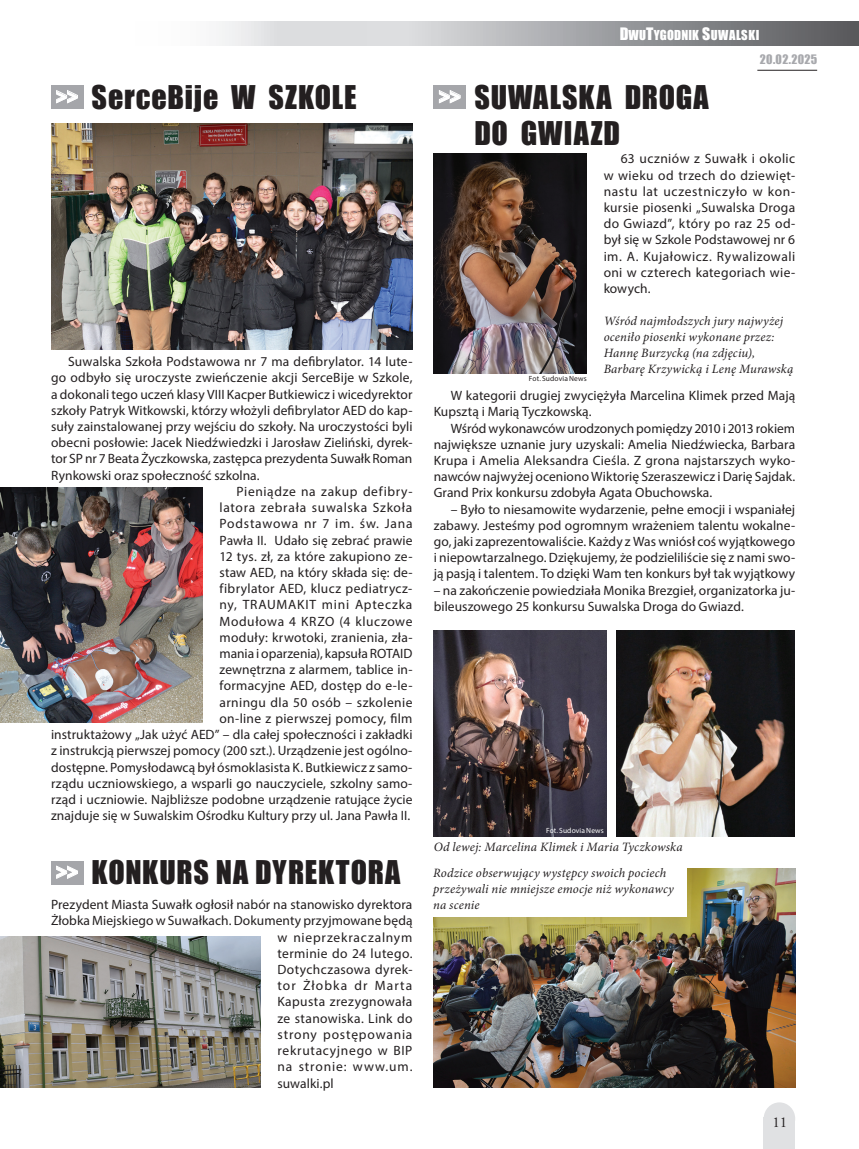
<style>
.page{position:relative;width:859px;height:1149px;background:#fff}
.page>*{position:absolute;margin:0;border:0;box-sizing:border-box;transform-origin:0 0}
.t1{font:30px/36px "Impact";letter-spacing:.03em;color:#231f20}
.t2{font:24.45px "Impact";color:#fff;scale:.87 1}
.t3{font:15px "Adobe Garamond Pro";color:#231f20}
.t4{font:13.5px/16.2px "Myriad Pro";letter-spacing:.01em;color:#231f20;text-align:justify}
.t5{font:13.5px "Myriad Pro";letter-spacing:.03em;color:#231f20}
.t6{font:13.5px "Myriad Pro";letter-spacing:.05em;color:#231f20}
.t7{font:13.5px "Myriad Pro";letter-spacing:.055em;color:#231f20}
.t8{font:13.5px "Myriad Pro";letter-spacing:.06em;color:#231f20}
.t9{font:13.5px "Myriad Pro";letter-spacing:.045em;color:#231f20}
.t10{font:13.5px "Myriad Pro";letter-spacing:.065em;color:#231f20}
.t11{font:13.5px "Myriad Pro";letter-spacing:.085em;color:#231f20}
.t12{font:italic 12.75px/15.9px "Minion Pro";letter-spacing:.01em;color:#231f20}
.t13{font:12.6px "Impact";letter-spacing:.015em;color:#fff}
.t14{font:12px "Impact";letter-spacing:.03em;color:#a8a9ad}
.t15{font:7.5px "Myriad Pro";letter-spacing:.015em;color:#231f20}
.t16{font:7.5px "Myriad Pro";letter-spacing:.015em;color:#fff}
.s1{font-size:15.75px}
</style>
<div class="page">
<svg style="left:219px;top:21px;width:640px;height:25px;background:#acadb0"></svg>
<hr style="left:757px;top:70px;width:60px;height:1px;background:#231f20">
<div style="left:764px;top:1101px;width:31px;height:33px;background:#e0e1e3;border-radius:50%"></div>
<div style="left:764px;top:1117px;width:31px;height:31px;background:#e0e1e3"></div>
<div style="left:434px;top:85px;width:32px;height:24px;background:#a5a6aa"></div>
<svg style="left:439px;top:90px;width:21px;height:13px"></svg>
<img style="left:617px;top:630px;width:177px;height:206px">
<img style="left:434px;top:153px;width:153px;height:220px">
<img style="left:434px;top:630px;width:173px;height:206px">
<img style="left:434px;top:868px;width:361px;height:218px">
<div style="left:433px;top:867px;width:254px;height:49px;background:#fff"></div>
<div style="left:51px;top:85px;width:32px;height:24px;background:#a5a6aa"></div>
<svg style="left:56px;top:90px;width:22px;height:13px"></svg>
<img style="left:51px;top:123px;width:362px;height:227px">
<img style="left:0;top:487px;width:203px;height:235px">
<div style="left:51px;top:860px;width:32px;height:24px;background:#a5a6aa"></div>
<svg style="left:56px;top:865px;width:22px;height:13px"></svg>
<img style="left:0;top:936px;width:260px;height:150px">
<h2 class="t2" style="left:56px;top:78px;width:27px">&gt;&gt;</h2>
<h1 class="t1" style="left:92px;top:78px;width:267px">SERCEBIJE W SZKOLE</h1>
<p class="t4" style="left:68px;top:353px;width:346px">Suwalska Szkoła Podstawowa nr 7 ma defibrylator. 14 lute-</p>
<p class="t4" style="left:51px;top:369px;width:363px">go odbyło się uroczyste zwieńczenie akcji SerceBije w Szkole,</p>
<p class="t4" style="left:51px;top:385px;width:363px">a dokonali tego uczeń klasy VIII Kacper Butkiewicz i wicedyrektor</p>
<p class="t4" style="left:51px;top:402px;width:363px">szkoły Patryk Witkowski, którzy włożyli defibrylator AED do kap-</p>
<p class="t4" style="left:51px;top:418px;width:363px">suły zainstalowanej przy wejściu do szkoły. Na uroczystości byli</p>
<p class="t4" style="left:51px;top:434px;width:363px">obecni posłowie: Jacek Niedźwiedzki i Jarosław Zieliński, dyrek-</p>
<p class="t4" style="left:51px;top:450px;width:363px">tor SP nr 7 Beata Życzkowska, zastępca prezydenta Suwałk Roman</p>
<p class="t4" style="left:51px;top:466px;width:210px">Rynkowski oraz społeczność szkolna.</p>
<p class="t6" style="left:237px;top:483px;width:177px">Pieniądze na zakup defibry-</p>
<p class="t6" style="left:220px;top:499px;width:194px">latora zebrała suwalska Szkoła</p>
<p class="t6" style="left:220px;top:515px;width:194px">Podstawowa nr 7 im. św. Jana</p>
<p class="t4" style="left:220px;top:531px;width:194px">Pawła II. Udało się zebrać prawie</p>
<p class="t4" style="left:220px;top:547px;width:194px">12 tys. zł, za które zakupiono ze-</p>
<p class="t4" style="left:220px;top:564px;width:194px">staw AED, na który składa się: de-</p>
<p class="t4" style="left:220px;top:580px;width:194px">fibrylator AED, klucz pediatrycz-</p>
<p class="t7" style="left:220px;top:596px;width:194px">ny, TRAUMAKIT mini Apteczka</p>
<p class="t9" style="left:220px;top:612px;width:194px">Modułowa 4 KRZO (4 kluczowe</p>
<p class="t4" style="left:220px;top:628px;width:194px">moduły: krwotoki, zranienia, zła-</p>
<p class="t4" style="left:220px;top:645px;width:194px">mania i oparzenia), kapsuła ROTAID</p>
<p class="t4" style="left:220px;top:661px;width:194px">zewnętrzna z alarmem, tablice in-</p>
<p class="t4" style="left:220px;top:677px;width:194px">formacyjne AED, dostęp do e-le-</p>
<p class="t5" style="left:220px;top:693px;width:194px">arningu dla 50 osób – szkolenie</p>
<p class="t4" style="left:220px;top:709px;width:194px">on-line z pierwszej pomocy, film</p>
<p class="t4" style="left:51px;top:726px;width:363px">instruktażowy „Jak użyć AED” – dla całej społeczności i zakładki</p>
<p class="t4" style="left:51px;top:742px;width:363px">z instrukcją pierwszej pomocy (200 szt.). Urządzenie jest ogólno-</p>
<p class="t4" style="left:51px;top:758px;width:363px">dostępne. Pomysłodawcą był ósmoklasista K. Butkiewicz z samo-</p>
<p class="t4" style="left:51px;top:774px;width:363px">rządu uczniowskiego, a wsparli go nauczyciele, szkolny samo-</p>
<p class="t4" style="left:51px;top:790px;width:363px">rząd i uczniowie. Najbliższe podobne urządzenie ratujące życie</p>
<p class="t4" style="left:51px;top:807px;width:361px">znajduje się w Suwalskim Ośrodku Kultury przy ul. Jana Pawła II.</p>
<h1 class="t1" style="left:92px;top:853px;width:310px">KONKURS NA DYREKTORA</h1>
<p class="t4" style="left:51px;top:896px;width:363px">Prezydent Miasta Suwałk ogłosił nabór na stanowisko dyrektora</p>
<p class="t4" style="left:51px;top:912px;width:363px">Żłobka Miejskiego w Suwałkach. Dokumenty przyjmowane będą</p>
<p class="t8" style="left:277px;top:928px;width:136px">w nieprzekraczalnym</p>
<p class="t5" style="left:277px;top:944px;width:137px">terminie do 24 lutego.</p>
<p class="t5" style="left:277px;top:960px;width:136px">Dotychczasowa dyrek-</p>
<p class="t11" style="left:277px;top:977px;width:136px">tor Żłobka dr Marta</p>
<p class="t5" style="left:277px;top:993px;width:136px">Kapusta zrezygnowała</p>
<p class="t4" style="left:277px;top:1009px;width:137px">ze stanowiska. Link do</p>
<p class="t8" style="left:277px;top:1025px;width:137px">strony postępowania</p>
<p class="t7" style="left:277px;top:1041px;width:137px">rekrutacyjnego w BIP</p>
<p class="t10" style="left:277px;top:1058px;width:136px">na stronie: www.um.</p>
<p class="t4" style="left:277px;top:1074px;width:58px">suwalki.pl</p>
<h2 class="t2" style="left:56px;top:853px;width:27px">&gt;&gt;</h2>
<p class="t13" style="left:620px;top:26px;width:141px"><span class="s1">D</span>WU<span class="s1">T</span>YGODNIK <span class="s1">S</span>UWALSKI</p>
<h2 class="t2" style="left:439px;top:78px;width:27px">&gt;&gt;</h2>
<h1 class="t1" style="left:474px;top:78px;width:236px">SUWALSKA DROGA<br>DO GWIAZD</h1>
<p class="t14" style="left:760px;top:50px;width:59px">20.02.2025</p>
<p class="t15" style="left:529px;top:373px;width:59px">Fot. Sudovia News</p>
<p class="t4" style="left:604px;top:150px;width:193px;text-indent:17px">63 uczniów z Suwałk i okolic w wieku od trzech do dziewięt&shy;nastu lat uczestniczyło w kon&shy;kursie piosenki „Suwalska Droga do Gwiazd”, który po raz 25 od&shy;był się w Szkole Podstawowej nr 6 im. A. Kujałowicz. Rywalizowali oni w czterech kategoriach wie&shy;kowych.</p>
<p class="t12" style="left:604px;top:313px;width:191px">Wśród najmłodszych jury najwyżej oceniło piosenki wykonane przez:<br>Hannę Burzycką (na zdjęciu), Barbarę Krzywicką i Lenę Murawską</p>
<p class="t4" style="left:434px;top:387px;width:363px;text-indent:17px">W kategorii drugiej zwyciężyła Marcelina Klimek przed Mają<br>Kupsztą i Marią Tyczkowską.</p>
<p class="t4" style="left:434px;top:419px;width:363px;text-indent:17px">Wśród wykonawców urodzonych pomiędzy 2010 i 2013 rokiem największe uznanie jury uzyskali: Amelia Niedźwiecka, Barbara Krupa i Amelia Aleksandra Cieśla. Z grona najstarszych wyko&shy;nawców najwyżej oceniono Wiktorię Szeraszewicz i Darię Sajdak.<br>Grand Prix konkursu zdobyła Agata Obuchowska.</p>
<p class="t4" style="left:434px;top:500px;width:363px;text-indent:17px">– Było to niesamowite wydarzenie, pełne emocji i wspaniałej zabawy. Jesteśmy pod ogromnym wrażeniem talentu wokalne&shy;go, jaki zaprezentowaliście. Każdy z Was wniósł coś wyjątkowego i niepowtarzalnego. Dziękujemy, że podzieliliście się z nami swo&shy;ją pasją i talentem. To dzięki Wam ten konkurs był tak wyjątkowy</p>
<p class="t4" style="left:434px;top:581px;width:363px">– na zakończenie powiedziała Monika Brezgieł, organizatorka ju&shy;bileuszowego 25 konkursu Suwalska Droga do Gwiazd.</p>
<p class="t16" style="left:546px;top:825px;width:59px">Fot. Sudovia News</p>
<p class="t12" style="left:433px;top:833px;width:251px;line-height:26.4px">Od lewej: Marcelina Klimek i Maria Tyczkowska<br>Rodzice obserwujący występcy swoich pociech</p>
<p class="t12" style="left:433px;top:881px;width:242px">przeżywali nie mniejsze emocje niż wykonawcy na scenie</p>
<p class="t3" style="left:772px;top:1113px;width:16px">11</p>
</div>
